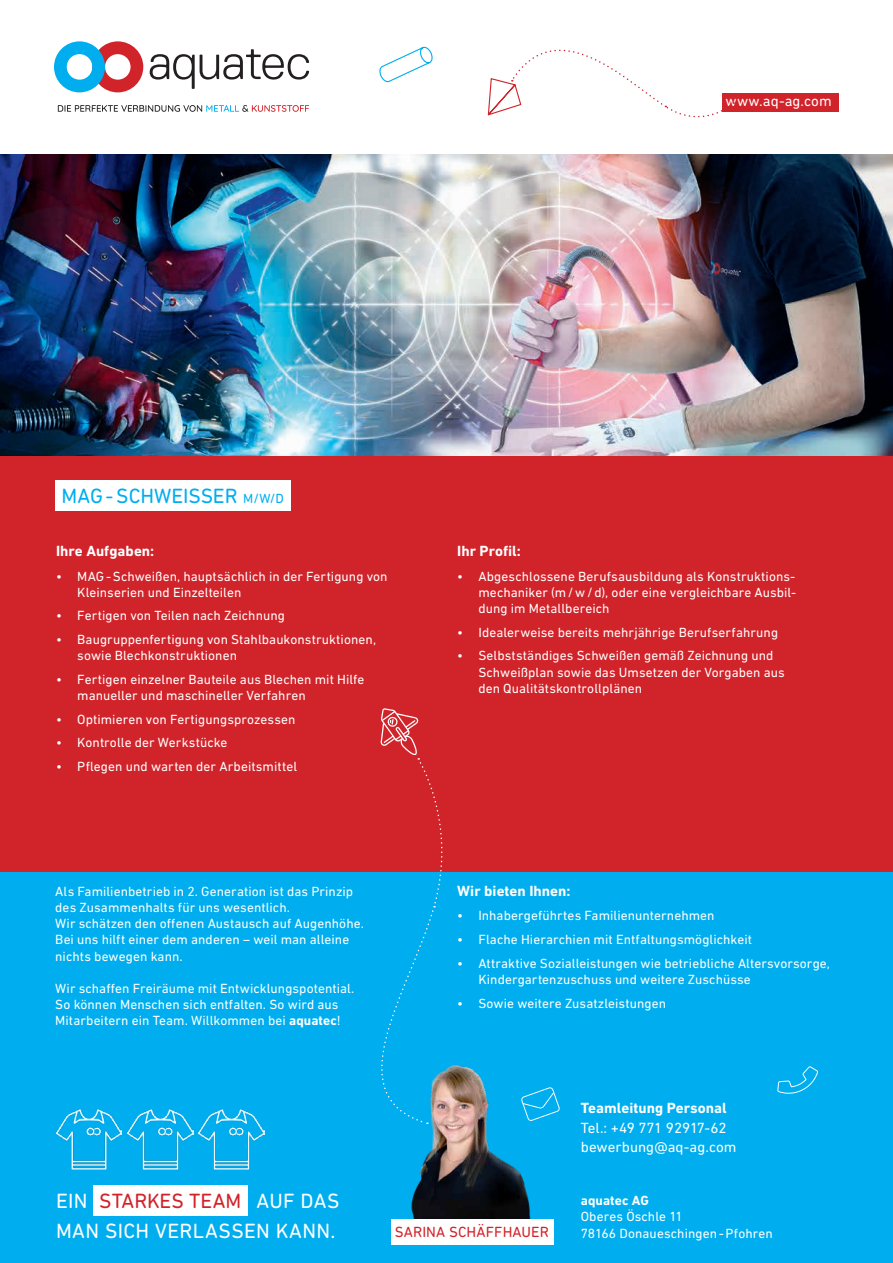
<style>
.page{position:relative;width:893px;height:1263px;background:#fff}
.page>*{position:absolute;margin:0;border:0;box-sizing:border-box;transform-origin:0 0}
.t1{font:21px/30px "DIN Next Rounded LT Pro";letter-spacing:.015em;color:#fff;text-align:right}
.t2{font:21px "DIN Next Rounded LT Pro";letter-spacing:-.005em;color:#00aeef}
.t3{font:21px "DIN Next Rounded LT Pro";letter-spacing:.005em;color:#d1232a}
.t4{font:700 15px "DIN Next LT Pro";letter-spacing:.005em;color:#fff}
.t5{font:15px/19.5px "DIN Next LT Pro";color:#fff}
.t6{font:15px "DIN Next Rounded LT Pro";letter-spacing:.01em;color:#d1232a}
.t7{font:15px "DIN Next Rounded LT Pro";letter-spacing:.005em;color:#fff}
.t8{font:13.5px/16.2px "DIN Next LT Pro";letter-spacing:.005em;color:#fff}
.t9{font:700 13.5px "DIN Next LT Pro";letter-spacing:.005em;color:#fff}
.s1{font-size:13.5px}
.s2{font-weight:700}
.s3{color:#fff}
</style>
<div class="page">
<div style="left:0;top:859px;width:893px;height:404px;background:#00aeef"></div>
<div style="left:0;top:455px;width:893px;height:416px;background:#d1232a"></div>
<svg style="left:58px;top:105px;width:251px;height:7px"></svg>
<svg style="left:54px;top:41px;width:89px;height:51px"></svg>
<svg style="left:150px;top:49px;width:159px;height:40px"></svg>
<div style="left:721px;top:94px;width:117px;height:18px;background:#d1232a"></div>
<svg style="left:379px;top:46px;width:54px;height:37px"></svg>
<svg style="left:487px;top:49px;width:247px;height:69px"></svg>
<img style="left:0;top:154px;width:893px;height:301px">
<svg style="left:533px;top:1087px;width:27px;height:34px"></svg>
<svg style="left:777px;top:1066px;width:41px;height:28px"></svg>
<div style="left:93px;top:1185px;width:155px;height:31px;background:#fff"></div>
<img style="left:56px;top:1109px;width:66px;height:61px">
<img style="left:127px;top:1109px;width:66px;height:61px">
<img style="left:199px;top:1109px;width:65px;height:61px">
<img style="left:405px;top:1065px;width:128px;height:155px">
<div style="left:391px;top:1220px;width:163px;height:25px;background:#fff"></div>
<svg style="left:337px;top:708px;width:117px;height:416px"></svg>
<div style="left:55px;top:480px;width:235px;height:31px;background:#fff"></div>
<p class="t7" style="left:726px;top:93px;width:108px">www.aq-ag.com</p>
<h1 class="t2" style="left:62px;top:483px;width:224px">MAG-SCHWEISSER <span class="s1">M/W/D</span></h1>
<p class="t4" style="left:56px;top:542px;width:100px">Ihre Aufgaben:</p>
<p class="t8" style="left:77px;top:568px;width:312px;text-indent:-21px">• MAG-Schweißen, hauptsächlich in der Fertigung von<br>Kleinserien und Einzelteilen</p>
<p class="t8" style="left:56px;top:608px;width:230px">• Fertigen von Teilen nach Zeichnung</p>
<p class="t8" style="left:77px;top:631px;width:300px;text-indent:-21px">• Baugruppenfertigung von Stahlbaukonstruktionen, sowie Blechkonstruktionen</p>
<p class="t8" style="left:77px;top:671px;width:289px;text-indent:-21px">• Fertigen einzelner Bauteile aus Blechen mit Hilfe manueller und maschineller Verfahren</p>
<p class="t8" style="left:56px;top:711px;width:241px">• Optimieren von Fertigungsprozessen</p>
<p class="t8" style="left:56px;top:735px;width:173px">• Kontrolle der Werkstücke</p>
<p class="t8" style="left:56px;top:758px;width:243px">• Pflegen und warten der Arbeitsmittel</p>
<p class="t4" style="left:457px;top:542px;width:65px">Ihr Profil:</p>
<p class="t8" style="left:478px;top:568px;width:319px;text-align:justify;text-indent:-21px">• Abgeschlossene Berufsausbildung als Konstruktions&shy;mechaniker (m/w/d), oder eine vergleichbare Ausbil&shy;dung im Metallbereich</p>
<p class="t8" style="left:457px;top:624px;width:323px">• Idealerweise bereits mehrjährige Berufserfahrung</p>
<p class="t8" style="left:478px;top:647px;width:308px;text-indent:-21px">• Selbstständiges Schweißen gemäß Zeichnung und<br>Schweißplan sowie das Umsetzen der Vorgaben aus den Qualitätskontrollplänen</p>
<p class="t8" style="left:55px;top:883px;width:310px">Als Familienbetrieb in 2. Generation ist das Prinzip des Zusammenhalts für uns wesentlich.<br>Wir schätzen den offenen Austausch auf Augenhöhe.<br>Bei uns hilft einer dem anderen – weil man alleine nichts bewegen kann.</p>
<p class="t8" style="left:55px;top:980px;width:301px">Wir schaffen Freiräume mit Entwicklungspotential.<br>So können Menschen sich entfalten. So wird aus<br>Mitarbeitern ein Team. Willkommen bei <span class="s2">aquatec</span>!</p>
<h1 class="t1" style="left:56px;top:1185px;width:285px">AUF DAS<br>MAN SICH VERLASSEN KANN.</h1>
<h1 class="t3" style="left:56px;top:1188px;width:187px"><span class="s3">EIN</span> STARKES TEAM</h1>
<p class="t4" style="left:457px;top:882px;width:115px">Wir bieten Ihnen:</p>
<p class="t8" style="left:457px;top:908px;width:259px">• Inhabergeführtes Familienunternehmen</p>
<p class="t8" style="left:457px;top:931px;width:297px">• Flache Hierarchien mit Entfaltungsmöglichkeit</p>
<p class="t8" style="left:478px;top:955px;width:353px;text-indent:-21px">• Attraktive Sozialleistungen wie betriebliche Altersvorsorge,<br>Kindergartenzuschuss und weitere Zuschüsse</p>
<p class="t8" style="left:457px;top:995px;width:210px">• Sowie weitere Zusatzleistungen</p>
<p class="t6" style="left:395px;top:1224px;width:156px">SARINA SCHÄFFHAUER</p>
<p class="t4" style="left:581px;top:1099px;width:147px">Teamleitung Personal</p>
<p class="t5" style="left:581px;top:1118px;width:157px">Tel.: +49 771 92917-62 bewerbung@aq-ag.com</p>
<p class="t9" style="left:581px;top:1192px;width:70px">aquatec AG</p>
<p class="t8" style="left:581px;top:1208px;width:194px">Oberes Öschle 11<br>78166 Donaueschingen-Pfohren</p>
</div>
